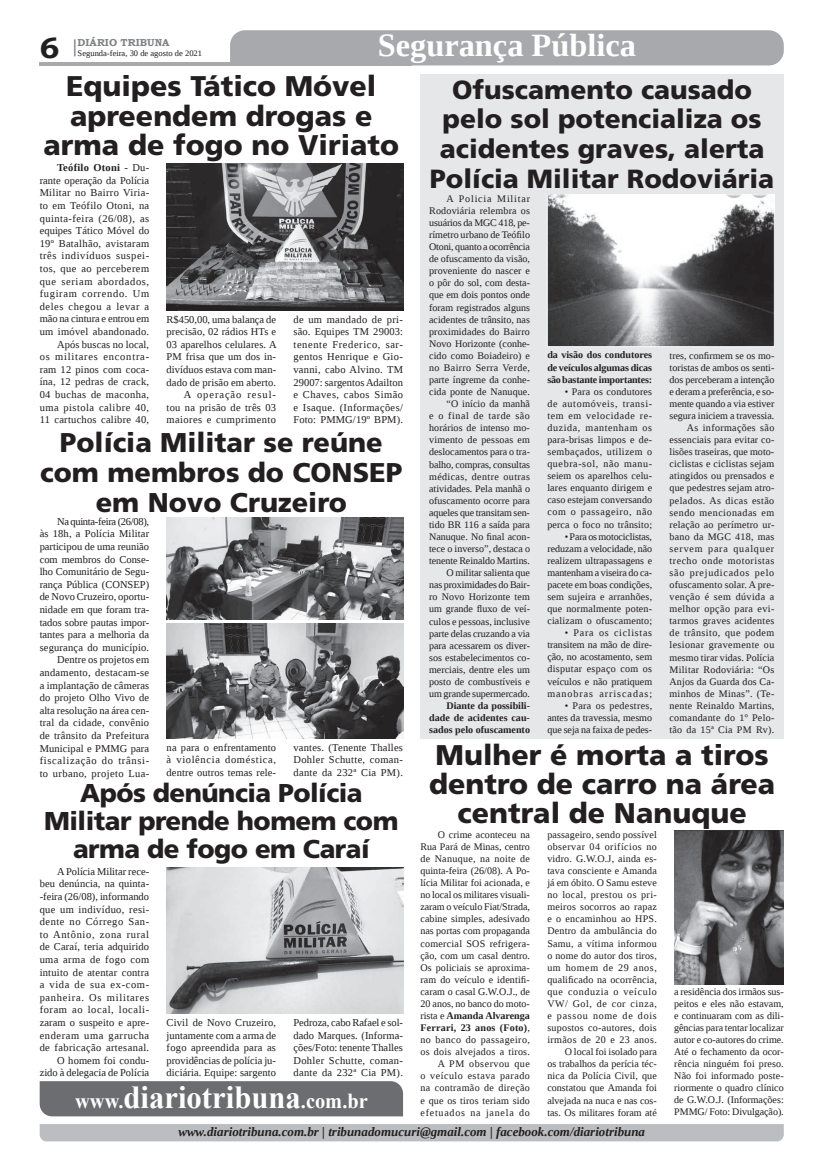
<style>
.page{position:relative;width:821px;height:1166px;background:#fff}
.page>*{position:absolute;margin:0;border:0;box-sizing:border-box;transform-origin:0 0}
.t1{font:700 32.38px "Liberation Serif";color:#fff}
.t2{font:700 32.11px "Times New Roman";color:#fff;scale:.96 1}
.t3{font:700 29.31px "Bookman Old Style";color:#231f20}
.t4{font:900 28.44px/29.8px "Frutiger LT Std";color:#231f20;text-align:center}
.t5{font:900 27.12px/29.8px "Frutiger LT Std";color:#231f20;text-align:center}
.t6{font:900 26.25px/29.8px "Frutiger LT Std";color:#231f20;text-align:center}
.t7{font:900 25.81px/27.6px "Frutiger LT Std";letter-spacing:-.02em;color:#231f20;text-align:center}
.t8{font:italic 700 12.95px "Liberation Serif";color:#231f20}
.t9{font:10.5px/12.6px "Liberation Serif";letter-spacing:.015em;color:#231f20;text-align:justify}
.t10{font:10.5px/12.6px "Liberation Serif";letter-spacing:.035em;color:#231f20;text-align:right}
.t11{font:10.06px/12.1px "Liberation Serif";letter-spacing:.01em;color:#231f20;text-align:justify}
.t12{font:700 10.06px/12.1px "Liberation Serif";color:#231f20;text-align:justify}
.t13{font:700 10.06px "Bookman Old Style";color:#808285}
.t14{font:8.4px "Liberation Serif";color:#231f20}
.s1{font-weight:700}
.s2{font-size:21.35px}
</style>
<div class="page">
<svg style="left:74px;top:39px;width:2px;height:17px"></svg>
<hr style="left:40px;top:62px;width:372px;height:3px;background:#a8a9ad">
<div style="left:230px;top:30px;width:554px;height:35px;background:#a8a9ad"></div>
<div style="left:40px;top:1124px;width:744px;height:17px;background:#bcbdc0"></div>
<div style="left:420px;top:74px;width:364px;height:665px;background:#e6e7e9"></div>
<img style="left:549px;top:196px;width:224px;height:149px">
<div style="left:547px;top:194px;width:228px;height:153px;border:1px solid #fff"></div>
<img style="left:674px;top:831px;width:110px;height:153px">
<img style="left:167px;top:164px;width:236px;height:146px">
<img style="left:167px;top:517px;width:236px;height:103px">
<img style="left:167px;top:623px;width:236px;height:115px">
<img style="left:167px;top:867px;width:236px;height:146px">
<div style="left:40px;top:1081px;width:363px;height:35px;background:#6c6d70"></div>
<h1 class="t1" style="left:378px;top:24px;width:260px">Segurança Pública</h1>
<h3 class="t4" style="left:44px;top:71px;width:357px">Equipes Tático Móvel apreendem drogas e arma de fogo no Viriato</h3>
<p class="t13" style="left:78px;top:35px;width:93px">DIÁRIO TRIBUNA</p>
<h3 class="t3" style="left:40px;top:27px;width:21px">6</h3>
<p class="t14" style="left:78px;top:48px;width:126px">Segunda-feira, 30 de agosto de 2021</p>
<h3 class="t6" style="left:430px;top:74px;width:346px">Ofuscamento causado pelo sol potencializa os acidentes graves, alerta<br>Polícia Militar Rodoviária</h3>
<p class="t11" style="left:429px;top:192px;width:102px;text-align:right">A Policia Militar<br>Rodoviária relembra os usuários da MGC 418, pe&shy;rímetro urbano de Teófilo<br>Otoni, quanto a ocorrência de ofuscamento da visão, proveniente do nascer e o pôr do sol, com desta&shy;que em dois pontos onde foram registrados alguns acidentes de trânsito, nas proximidades do Bairro<br>Novo Horizonte (conhe&shy;cido como Boiadeiro) e no Bairro Serra Verde, parte íngreme da conhe&shy;cida ponte de Nanuque. “O início da manhã<br>e o final de tarde são horários de intenso mo&shy;vimento de pessoas em deslocamentos para o tra&shy;balho, compras, consultas médicas, dentre outras atividades. Pela manhã o ofuscamento ocorre para aqueles que transitam sen&shy;tido BR 116 a saída para<br>Nanuque. No final acon&shy;tece o inverso”, destaca o tenente Reinaldo Martins.<br>O militar salienta que<br>nas proximidades do Bair&shy;ro Novo Horizonte tem um grande fluxo de veí&shy;culos e pessoas, inclusive parte delas cruzando a via para acessarem os diver&shy;sos estabelecimentos co&shy;merciais, dentre eles um posto de combustíveis e um grande supermercado.</p>
<p class="t12" style="left:429px;top:699px;width:102px;text-indent:17px">Diante da possibili&shy;dade de acidentes cau&shy;sados pelo ofuscamento</p>
<p class="t9" style="left:40px;top:161px;width:111px;text-align:right"><span class="s1">Teófilo Otoni</span> - Du&shy;rante operação da Polícia<br>Militar no Bairro Viria&shy;to em Teófilo Otoni, na quinta-feira (26/08), as equipes Tático Móvel do<br>19º Batalhão, avistaram três indivíduos suspei&shy;tos, que ao perceberem que seriam abordados, fugiram correndo. Um deles chegou a levar a mão na cintura e entrou em um imóvel abandonado.<br>Após buscas no local,<br>os militares encontra&shy;ram 12 pinos com coca&shy;ína, 12 pedras de crack,<br>04 buchas de maconha, uma pistola calibre 40,<br>11 cartuchos calibre 40,</p>
<p class="t9" style="left:167px;top:313px;width:112px;text-align:right">R$450,00, uma balança de precisão, 02 rádios HTs e<br>03 aparelhos celulares. A<br>PM frisa que um dos in&shy;divíduos estava com man&shy;dado de prisão em aberto.<br>A operação resul-<br>tou na prisão de três 03 maiores e cumprimento</p>
<p class="t9" style="left:293px;top:313px;width:111px">de um mandado de pri&shy;são. Equipes TM 29003: tenente Frederico, sar&shy;gentos Henrique e Gio&shy;vanni, cabo Alvino. TM 29007: sargentos Adailton e Chaves, cabos Simão e Isaque. (Informações/ Foto: PMMG/19º BPM).</p>
<p class="t12" style="left:547px;top:349px;width:106px">da visão dos condutores de veículos algumas dicas são bastante importantes:</p>
<p class="t11" style="left:547px;top:385px;width:106px;text-indent:17px">• Para os condutores de automóveis, transi&shy;tem em velocidade re&shy;duzida, mantenham os para-brisas limpos e de&shy;sembaçados, utilizem o quebra-sol, não manu&shy;seiem os aparelhos celu&shy;lares enquanto dirigem e caso estejam conversando com o passageiro, não perca o foco no trânsito;</p>
<p class="t11" style="left:547px;top:530px;width:106px;text-indent:17px">• Para os motociclistas, reduzam a velocidade, não realizem ultrapassagens e mantenham a viseira do ca&shy;pacete em boas condições, sem sujeira e arranhões, que normalmente poten&shy;cializam o ofuscamento;</p>
<p class="t11" style="left:547px;top:627px;width:106px;text-indent:17px">• Para os ciclistas transitem na mão de dire&shy;ção, no acostamento, sem disputar espaço com os veículos e não pratiquem manobras arriscadas;</p>
<p class="t11" style="left:547px;top:699px;width:106px;text-indent:17px">• Para os pedestres, antes da travessia, mesmo que seja na faixa de pedes-</p>
<p class="t11" style="left:670px;top:349px;width:106px;text-align:right">tres, confirmem se os mo&shy;toristas de ambos os senti&shy;dos perceberam a intenção e deram a preferência, e so&shy;mente quando a via estiver segura iniciem a travessia.<br>As informações são essenciais para evitar co&shy;lisões traseiras, que moto&shy;ciclistas e ciclistas sejam atingidos ou prensados e que pedestres sejam atro&shy;pelados. As dicas estão sendo mencionadas em relação ao perímetro ur&shy;bano da MGC 418, mas servem para qualquer trecho onde motoristas são prejudicados pelo ofuscamento solar. A pre&shy;venção é sem dúvida a melhor opção para evi&shy;tarmos graves acidentes de trânsito, que podem lesionar gravemente ou mesmo tirar vidas. Polícia<br>Militar Rodoviária: “Os<br>Anjos da Guarda dos Ca&shy;minhos de Minas”. (Te&shy;nente Reinaldo Martins, comandante do 1º Pelo&shy;tão da 15ª Cia PM Rv).</p>
<h3 class="t5" style="left:40px;top:428px;width:364px">Polícia Militar se reúne com membros do CONSEP em Novo Cruzeiro</h3>
<p class="t9" style="left:40px;top:515px;width:111px;text-align:right">Na quinta-feira (26/08),<br>às 18h, a Polícia Militar participou de uma reunião com membros do Conse&shy;lho Comunitário de Segu&shy;rança Pública (CONSEP) de Novo Cruzeiro, oportu&shy;nidade em que foram tra&shy;tados sobre pautas impor&shy;tantes para a melhoria da segurança do município.<br>Dentre os projetos em andamento, destacam-se a implantação de câmeras do projeto Olho Vivo de alta resolução na área cen&shy;tral da cidade, convênio de trânsito da Prefeitura<br>Municipal e PMMG para fiscalização do trânsi&shy;to urbano, projeto Lua-</p>
<p class="t9" style="left:167px;top:741px;width:111px">na para o enfrentamento à violência doméstica, dentre outros temas rele-</p>
<p class="t9" style="left:293px;top:741px;width:111px">vantes. (Tenente Thalles Dohler Schutte, coman&shy;dante da 232ª Cia PM).</p>
<h3 class="t4" style="left:429px;top:740px;width:348px;line-height:28.9px">Mulher é morta a tiros dentro de carro na área central de Nanuque</h3>
<h3 class="t7" style="left:44px;top:779px;width:356px">Após denúncia Polícia<br>Militar prende homem com arma de fogo em Caraí</h3>
<p class="t11" style="left:420px;top:828px;width:111px;text-align:right">O crime aconteceu na<br>Rua Pará de Minas, centro de Nanuque, na noite de quinta-feira (26/08). A Po&shy;lícia Militar foi acionada, e no local os militares visuali&shy;zaram o veículo Fiat/Strada, cabine simples, adesivado nas portas com propaganda comercial SOS refrigera&shy;ção, com um casal dentro.<br>Os policiais se aproxima&shy;ram do veículo e identifi&shy;caram o casal G.W.O.J., de<br>20 anos, no banco do moto&shy;rista e <span class="s1">Amanda Alvarenga<br>Ferrari, 23 anos (Foto)</span>, no banco do passageiro, os dois alvejados a tiros.<br>A PM observou que<br>o veículo estava parado na contramão de direção e que os tiros teriam sido efetuados na janela do</p>
<p class="t11" style="left:547px;top:828px;width:111px;text-align:right">passageiro, sendo possível observar 04 orifícios no vidro. G.W.O.J, ainda es&shy;tava consciente e Amanda já em óbito. O Samu esteve no local, prestou os pri&shy;meiros socorros ao rapaz e o encaminhou ao HPS.<br>Dentro da ambulância do<br>Samu, a vítima informou o nome do autor dos tiros, um homem de 29 anos, qualificado na ocorrência, que conduzia o veículo<br>VW/ Gol, de cor cinza, e passou nome de dois supostos co-autores, dois irmãos de 20 e 23 anos.<br>O local foi isolado para<br>os trabalhos da perícia téc&shy;nica da Polícia Civil, que constatou que Amanda foi alvejada na nuca e nas cos&shy;tas. Os militares foram até</p>
<p class="t10" style="left:40px;top:865px;width:111px">A Polícia Militar rece&shy;beu denúncia, na quinta--feira (26/08), informando que um indivíduo, resi&shy;dente no Córrego San&shy;to Antônio, zona rural de Caraí, teria adquirido uma arma de fogo com intuito de atentar contra a vida de sua ex-com&shy;panheira. Os militares foram ao local, locali&shy;zaram o suspeito e apre&shy;enderam uma garrucha de fabricação artesanal.<br>O homem foi condu&shy;zido à delegacia de Polícia</p>
<p class="t11" style="left:674px;top:985px;width:111px">a residência dos irmãos sus&shy;peitos e eles não estavam, e continuaram com as dili&shy;gências para tentar localizar autor e co-autores do crime.<br>Até o fechamento da ocor&shy;rência ninguém foi preso.<br>Não foi informado poste&shy;riormente o quadro clínico de G.W.O.J. (Informações:<br>PMMG/ Foto: Divulgação).</p>
<p class="t9" style="left:167px;top:1016px;width:111px">Civil de Novo Cruzeiro, juntamente com a arma de fogo apreendida para as providências de polícia ju&shy;diciária. Equipe: sargento</p>
<p class="t9" style="left:293px;top:1016px;width:111px">Pedroza, cabo Rafael e sol&shy;dado Marques. (Informa&shy;ções/Foto: tenente Thalles Dohler Schutte, coman&shy;dante da 232ª Cia PM).</p>
<h2 class="t2" style="left:75px;top:1074px;width:306px"><span class="s2">www.</span>diariotribuna<span class="s2">.com.br</span></h2>
<p class="t8" style="left:178px;top:1123px;width:468px">www.diariotribuna.com.br | tribunadomucuri@gmail.com | facebook.com/diariotribuna</p>
</div>
